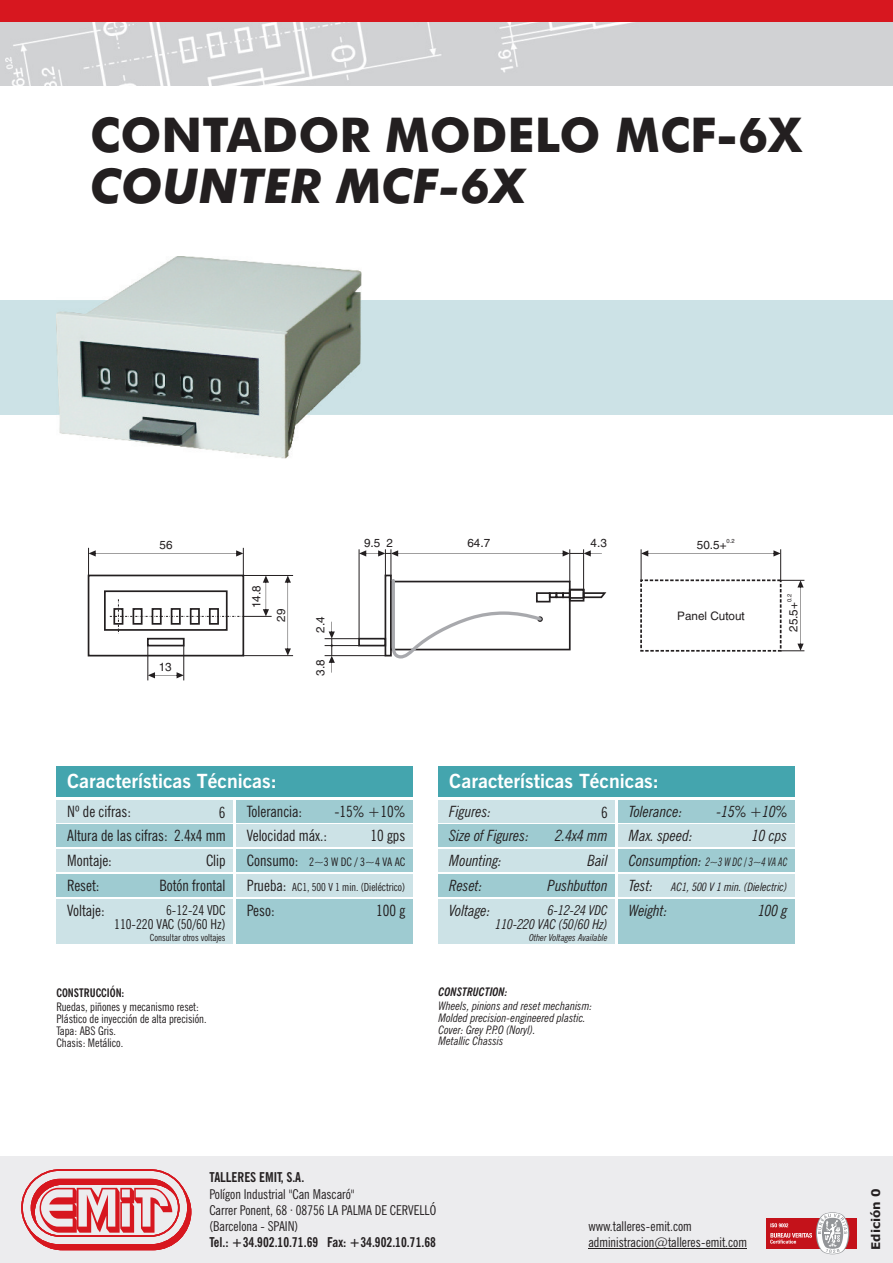
<style>
.page{position:relative;width:893px;height:1263px;background:#fff}
.page>*{position:absolute;margin:0;border:0;box-sizing:border-box;transform-origin:0 0}
.t1{font:500 48px "Futura BT";color:#231f20}
.t2{font:italic 500 48px "Futura BT";color:#231f20}
.t3{font:700 19.5px "News Gothic BT";color:#fff}
.t4{font:condensed 15.6px "News Gothic BT";color:#231f20}
.t5{font:italic condensed 15.6px "News Gothic BT";color:#231f20}
.t6{font:italic condensed 13.65px "News Gothic BT";color:#231f20}
.t7{font:condensed 13.65px "News Gothic BT";color:#231f20}
.t8{font:condensed 13.5px/16.2px "News Gothic BT";color:#231f20}
.t9{font:700 condensed 13.5px "News Gothic BT";color:#231f20}
.t10{font:700 12px "Verdana";color:#231f20}
.t11{font:italic condensed 11.85px/11.9px "News Gothic BT";color:#231f20}
.t12{font:condensed 11.85px/11.9px "News Gothic BT";color:#231f20}
.t13{font:700 condensed 11.85px "News Gothic BT";color:#231f20}
.t14{font:italic 700 condensed 11.85px "News Gothic BT";color:#231f20}
.t15{font:11.7px "Switzerland Plain";color:#231f20}
.t16{font:italic condensed 11.7px "News Gothic BT";color:#231f20;scale:.84 1}
.t17{font:italic condensed 11.7px "News Gothic BT";color:#231f20}
.t18{font:condensed 11.7px "News Gothic BT";color:#231f20}
.t19{font:condensed 11.1px "News Gothic BT";color:#231f20}
.t20{font:italic condensed 9.75px "News Gothic BT";color:#231f20}
.t21{font:condensed 9.75px "News Gothic BT";color:#231f20}
.t22{font:5.85px "Switzerland Plain";color:#231f20}
.s1{font-size:15.6px}
</style>
<div class="page">
<div style="left:0;top:1157px;width:893px;height:106px;background:#ececee"></div>
<hr style="left:588px;top:1248px;width:159px;height:1px;background:#231f20">
<svg style="left:21px;top:1169px;width:170px;height:81px"></svg>
<div style="left:767px;top:1218px;width:90px;height:31px;background:#c4121a"></div>
<svg style="left:770px;top:1212px;width:79px;height:42px"></svg>
<div style="left:0;top:300px;width:893px;height:114px;background:#cce2e6"></div>
<div style="left:438px;top:766px;width:357px;height:31px;background:#44a5ae"></div>
<div style="left:438px;top:800px;width:177px;height:22px;background:#cce2e6"></div>
<div style="left:618px;top:800px;width:177px;height:22px;background:#9ecbd1"></div>
<div style="left:438px;top:850px;width:177px;height:22px;background:#cce2e6"></div>
<div style="left:618px;top:850px;width:177px;height:22px;background:#9ecbd1"></div>
<div style="left:438px;top:899px;width:177px;height:45px;background:#cce2e6"></div>
<div style="left:618px;top:899px;width:177px;height:45px;background:#9ecbd1"></div>
<div style="left:438px;top:825px;width:177px;height:22px;background:#9ecbd1"></div>
<div style="left:618px;top:825px;width:177px;height:22px;background:#cce2e6"></div>
<div style="left:438px;top:874px;width:177px;height:23px;background:#9ecbd1"></div>
<div style="left:618px;top:874px;width:177px;height:23px;background:#cce2e6"></div>
<div style="left:88px;top:575px;width:156px;height:81px;border:2px solid #231f20"></div>
<hr style="left:243px;top:575px;width:50px;height:1px;background:#231f20">
<hr style="left:243px;top:655px;width:50px;height:1px;background:#231f20">
<svg style="left:285px;top:576px;width:6px;height:80px"></svg>
<div style="left:147px;top:638px;width:38px;height:8px;border:2px solid #231f20"></div>
<hr style="left:148px;top:646px;width:1px;height:34px;background:#231f20">
<hr style="left:183px;top:646px;width:1px;height:34px;background:#231f20">
<svg style="left:148px;top:672px;width:36px;height:6px"></svg>
<div style="left:358px;top:638px;width:28px;height:8px;border:2px solid #231f20"></div>
<hr style="left:325px;top:655px;width:60px;height:1px;background:#231f20">
<hr style="left:325px;top:645px;width:34px;height:1px;background:#231f20">
<hr style="left:325px;top:638px;width:34px;height:1px;background:#231f20">
<svg style="left:329px;top:622px;width:6px;height:51px"></svg>
<div style="left:640px;top:579px;width:141px;height:73px;border:2px dashed #231f20"></div>
<hr style="left:641px;top:549px;width:1px;height:33px;background:#231f20">
<svg style="left:88px;top:548px;width:184px;height:85px"></svg>
<svg style="left:359px;top:549px;width:248px;height:110px"></svg>
<svg style="left:641px;top:550px;width:139px;height:6px"></svg>
<hr style="left:780px;top:549px;width:1px;height:33px;background:#231f20">
<svg style="left:781px;top:580px;width:23px;height:71px"></svg>
<img style="left:56px;top:256px;width:305px;height:202px">
<div style="left:56px;top:766px;width:357px;height:31px;background:#44a5ae"></div>
<div style="left:56px;top:800px;width:177px;height:22px;background:#cce2e6"></div>
<div style="left:236px;top:800px;width:177px;height:22px;background:#9ecbd1"></div>
<div style="left:56px;top:850px;width:177px;height:22px;background:#cce2e6"></div>
<div style="left:236px;top:850px;width:177px;height:22px;background:#9ecbd1"></div>
<div style="left:56px;top:899px;width:177px;height:45px;background:#cce2e6"></div>
<div style="left:236px;top:899px;width:177px;height:45px;background:#9ecbd1"></div>
<div style="left:56px;top:825px;width:177px;height:22px;background:#9ecbd1"></div>
<div style="left:236px;top:825px;width:177px;height:22px;background:#cce2e6"></div>
<div style="left:56px;top:874px;width:177px;height:23px;background:#9ecbd1"></div>
<div style="left:236px;top:874px;width:177px;height:23px;background:#cce2e6"></div>
<img style="left:0;top:21px;width:893px;height:64px">
<div style="left:0;top:0;width:893px;height:21px;background:#d7171f"></div>
<h1 class="t1" style="left:90px;top:115px;width:713px">CONTADOR MODELO MCF-6X</h1>
<h1 class="t2" style="left:90px;top:166px;width:437px">COUNTER MCF-6X</h1>
<p class="t15" style="left:160px;top:540px;width:15px">56</p>
<p class="t15" style="left:364px;top:538px;width:30px">9.5 2</p>
<p class="t15" style="left:467px;top:538px;width:24px">64.7</p>
<p class="t15" style="left:591px;top:538px;width:18px">4.3</p>
<p class="t22" style="left:726px;top:539px;width:10px">0.2</p>
<p class="t15" style="left:697px;top:540px;width:31px">50.5+</p>
<p class="t15" style="left:159px;top:663px;width:15px">13</p>
<p class="t15" style="left:252px;top:608px;width:24px;rotate:-90deg">14.8</p>
<p class="t15" style="left:276px;top:622px;width:15px;rotate:-90deg">29</p>
<p class="t15" style="left:316px;top:633px;width:18px;rotate:-90deg">2.4</p>
<p class="t15" style="left:316px;top:676px;width:18px;rotate:-90deg">3.8</p>
<p class="t15" style="left:677px;top:611px;width:69px">Panel Cutout</p>
<p class="t22" style="left:787px;top:602px;width:10px;rotate:-90deg">0.2</p>
<p class="t15" style="left:789px;top:632px;width:31px;rotate:-90deg">25.5+</p>
<h2 class="t3" style="left:67px;top:773px;width:211px">Características Técnicas:</h2>
<p class="t4" style="left:67px;top:805px;width:65px">Nº de cifras:</p>
<p class="t4" style="left:219px;top:806px;width:8px">6</p>
<p class="t4" style="left:247px;top:805px;width:57px">Tolerancia:</p>
<p class="t4" style="left:334px;top:805px;width:72px">-15% +10%</p>
<p class="t4" style="left:67px;top:854px;width:46px">Montaje:</p>
<p class="t4" style="left:206px;top:854px;width:21px">Clip</p>
<p class="t18" style="left:247px;top:857px;width:160px"><span class="s1">Consumo:</span> 2~3 W DC / 3~4 VA AC</p>
<p class="t4" style="left:67px;top:904px;width:39px">Voltaje:</p>
<p class="t7" style="left:166px;top:905px;width:61px">6-12-24 VDC</p>
<p class="t4" style="left:247px;top:904px;width:29px">Peso:</p>
<p class="t4" style="left:376px;top:904px;width:30px">100 g</p>
<p class="t4" style="left:247px;top:829px;width:82px">Velocidad máx.:</p>
<p class="t4" style="left:371px;top:829px;width:36px">10 gps</p>
<p class="t4" style="left:67px;top:829px;width:160px">Altura de las cifras: 2.4x4 mm</p>
<p class="t4" style="left:67px;top:879px;width:34px">Reset:</p>
<p class="t4" style="left:159px;top:879px;width:68px">Botón frontal</p>
<p class="t4" style="left:247px;top:879px;width:41px">Prueba:</p>
<p class="t19" style="left:292px;top:883px;width:114px">AC1, 500 V 1 min. (Dieléctrico)</p>
<p class="t7" style="left:114px;top:918px;width:113px">110-220 VAC (50/60 Hz)</p>
<p class="t21" style="left:150px;top:933px;width:77px">Consultar otros voltajes</p>
<p class="t13" style="left:56px;top:988px;width:69px">CONSTRUCCIÓN:</p>
<p class="t12" style="left:56px;top:1002px;width:152px">Ruedas, piñones y mecanismo reset:<br>Plástico de inyección de alta precisión.<br>Tapa: ABS Gris.<br>Chasis: Metálico.</p>
<h2 class="t3" style="left:449px;top:773px;width:211px">Características Técnicas:</h2>
<p class="t5" style="left:449px;top:805px;width:43px">Figures:</p>
<p class="t4" style="left:601px;top:806px;width:8px">6</p>
<p class="t5" style="left:629px;top:805px;width:55px">Tolerance:</p>
<p class="t5" style="left:716px;top:805px;width:72px">-15% +10%</p>
<p class="t5" style="left:449px;top:854px;width:54px">Mounting:</p>
<p class="t5" style="left:588px;top:854px;width:22px">Bail</p>
<p class="t16" style="left:629px;top:857px;width:190px"><span class="s1">Consumption:</span> 2~3 W DC / 3~4 VA AC</p>
<p class="t5" style="left:449px;top:904px;width:43px">Voltage:</p>
<p class="t6" style="left:548px;top:905px;width:61px">6-12-24 VDC</p>
<p class="t5" style="left:629px;top:904px;width:40px">Weight:</p>
<p class="t5" style="left:758px;top:904px;width:30px">100 g</p>
<p class="t5" style="left:629px;top:829px;width:65px">Max. speed:</p>
<p class="t5" style="left:752px;top:829px;width:37px">10 cps</p>
<p class="t5" style="left:449px;top:829px;width:81px">Size of Figures:</p>
<p class="t5" style="left:555px;top:829px;width:54px">2.4x4 mm</p>
<p class="t5" style="left:449px;top:879px;width:35px">Reset:</p>
<p class="t5" style="left:548px;top:879px;width:62px">Pushbutton</p>
<p class="t5" style="left:629px;top:879px;width:26px">Test:</p>
<p class="t17" style="left:671px;top:882px;width:118px">AC1, 500 V 1 min. (Dielectric)</p>
<p class="t6" style="left:496px;top:918px;width:114px">110-220 VAC (50/60 Hz)</p>
<p class="t20" style="left:529px;top:933px;width:80px">Other Voltages Available</p>
<p class="t14" style="left:439px;top:987px;width:71px">CONSTRUCTION:</p>
<p class="t11" style="left:438px;top:1001px;width:155px">Wheels, pinions and reset mechanism:<br>Molded precision-engineered plastic.<br>Cover: Grey P.P.O (Noryl).<br>Metallic Chassis</p>
<p class="t9" style="left:209px;top:1172px;width:97px">TALLERES EMIT, S.A.</p>
<p class="t8" style="left:209px;top:1187px;width:228px">Polígon Industrial "Can Mascaró"<br>Carrer Ponent, 68 · 08756 LA PALMA DE CERVELLÓ (Barcelona - SPAIN)</p>
<p class="t8" style="left:588px;top:1219px;width:105px">www.talleres-emit.com</p>
<p class="t9" style="left:209px;top:1237px;width:228px">Tel.: +34.902.10.71.69 Fax: +34.902.10.71.68</p>
<p class="t8" style="left:588px;top:1235px;width:160px">administracion@talleres-emit.com</p>
<p class="t10" style="left:871px;top:1250px;width:63px;rotate:-90deg">Edición 0</p>
</div>
